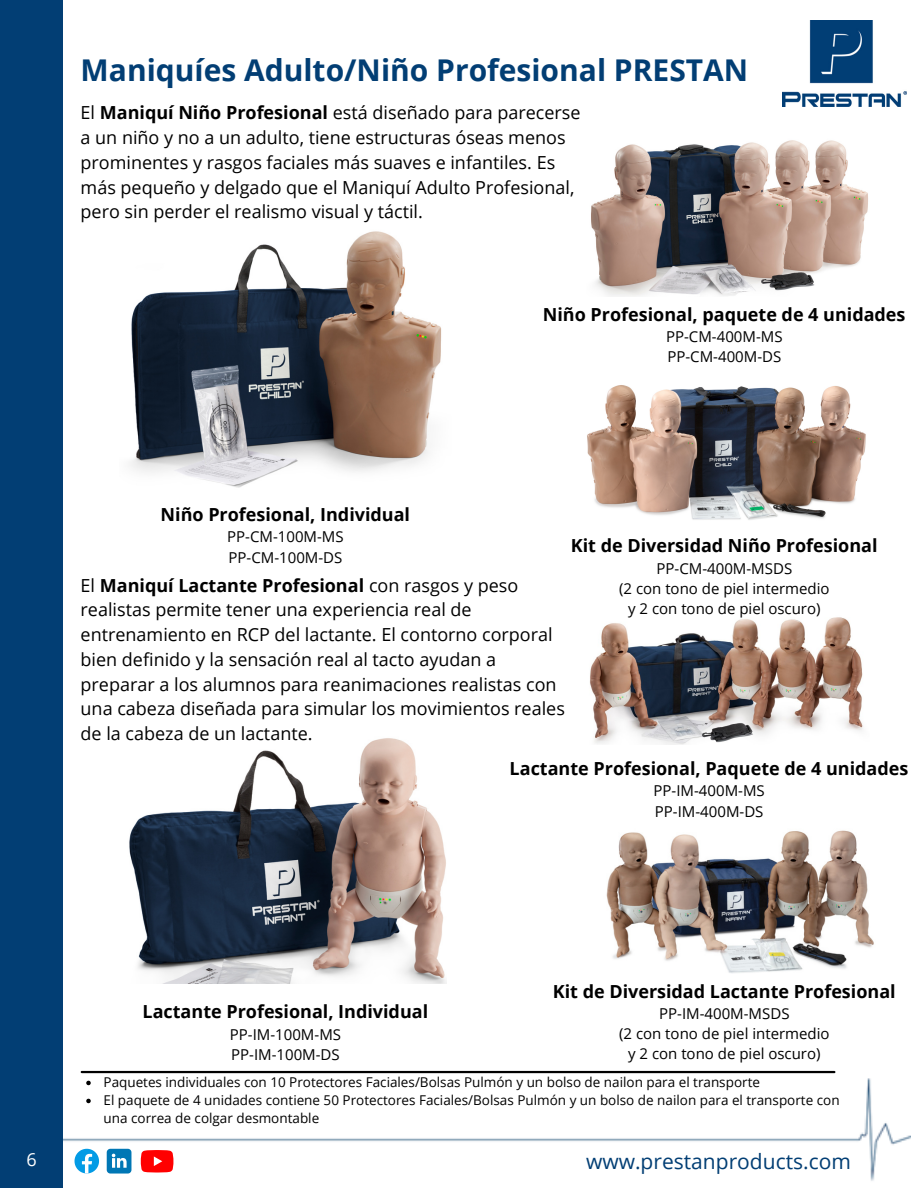
<style>
.page{position:relative;width:918px;height:1188px;background:#fff}
.page>*{position:absolute;margin:0;border:0;box-sizing:border-box;transform-origin:0 0}
.t1{font:700 30px "Open Sans";color:#023e74}
.t2{font:21px "Open Sans";color:#023e74}
.t3{font:18px/24.8px "Open Sans";color:#000}
.t4{font:700 18px "Open Sans";color:#000}
.t5{font:18px "Open Sans";color:#fff}
.t6{font:15px "Open Sans";color:#000}
.t7{font:13.5px/18px "Open Sans";color:#000}
.s1{font-weight:700}
</style>
<div class="page">
<div style="left:0;top:0;width:63px;height:1188px;background:#023e74"></div>
<img style="left:63px;top:1073px;width:847px;height:108px">
<img style="left:783px;top:21px;width:123px;height:85px">
<svg style="left:107px;top:1149px;width:24px;height:25px"></svg>
<svg style="left:75px;top:1149px;width:24px;height:24px"></svg>
<svg style="left:141px;top:1150px;width:32px;height:23px"></svg>
<img style="left:606px;top:830px;width:268px;height:143px">
<img style="left:587px;top:385px;width:279px;height:135px">
<img style="left:130px;top:231px;width:311px;height:257px">
<img style="left:591px;top:140px;width:277px;height:157px">
<img style="left:590px;top:617px;width:273px;height:128px">
<img style="left:129px;top:738px;width:318px;height:246px">
<hr style="left:82px;top:1071px;width:752px;height:2px;background:#000">
<svg style="left:86px;top:1081px;width:5px;height:4px"></svg>
<svg style="left:86px;top:1099px;width:5px;height:4px"></svg>
<p class="t1" style="left:81px;top:49px;width:669px">Maniquíes Adulto/Niño Profesional PRESTAN</p>
<p class="t3" style="left:81px;top:100px;width:501px">El <span class="s1">Maniquí Niño Profesional</span> está diseñado para parecerse a un niño y no a un adulto, tiene estructuras óseas menos prominentes y rasgos faciales más suaves e infantiles. Es más pequeño y delgado que el Maniquí Adulto Profesional, pero sin perder el realismo visual y táctil.</p>
<p class="t4" style="left:543px;top:302px;width:364px">Niño Profesional, paquete de 4 unidades</p>
<p class="t6" style="left:666px;top:326px;width:118px">PP-CM-400M-MS</p>
<p class="t6" style="left:667px;top:346px;width:115px">PP-CM-400M-DS</p>
<p class="t4" style="left:161px;top:502px;width:251px">Niño Profesional, Individual</p>
<p class="t6" style="left:227px;top:526px;width:118px">PP-CM-100M-MS</p>
<p class="t6" style="left:229px;top:546px;width:115px">PP-CM-100M-DS</p>
<p class="t3" style="left:81px;top:572px;width:486px">El <span class="s1">Maniquí Lactante Profesional</span> con rasgos y peso realistas permite tener una experiencia real de entrenamiento en RCP del lactante. El contorno corporal bien definido y la sensación real al tacto ayudan a preparar a los alumnos para reanimaciones realistas con una cabeza diseñada para simular los movimientos reales de la cabeza de un lactante.</p>
<p class="t4" style="left:571px;top:533px;width:308px">Kit de Diversidad Niño Profesional</p>
<p class="t6" style="left:657px;top:558px;width:137px">PP-CM-400M-MSDS</p>
<p class="t6" style="left:619px;top:578px;width:212px">(2 con tono de piel intermedio</p>
<p class="t6" style="left:628px;top:598px;width:194px">y 2 con tono de piel oscuro)</p>
<p class="t4" style="left:510px;top:756px;width:400px">Lactante Profesional, Paquete de 4 unidades</p>
<p class="t6" style="left:654px;top:780px;width:113px">PP-IM-400M-MS</p>
<p class="t6" style="left:655px;top:801px;width:110px">PP-IM-400M-DS</p>
<p class="t5" style="left:27px;top:1147px;width:12px">6</p>
<p class="t4" style="left:143px;top:999px;width:287px">Lactante Profesional, Individual</p>
<p class="t6" style="left:230px;top:1024px;width:113px">PP-IM-100M-MS</p>
<p class="t6" style="left:231px;top:1044px;width:110px">PP-IM-100M-DS</p>
<p class="t4" style="left:553px;top:978px;width:344px">Kit de Diversidad Lactante Profesional</p>
<p class="t6" style="left:659px;top:1003px;width:132px">PP-IM-400M-MSDS</p>
<p class="t6" style="left:619px;top:1023px;width:212px">(2 con tono de piel intermedio</p>
<p class="t6" style="left:628px;top:1043px;width:194px">y 2 con tono de piel oscuro)</p>
<p class="t7" style="left:104px;top:1073px;width:658px">Paquetes individuales con 10 Protectores Faciales/Bolsas Pulmón y un bolso de nailon para el transporte</p>
<p class="t7" style="left:104px;top:1091px;width:738px">El paquete de 4 unidades contiene 50 Protectores Faciales/Bolsas Pulmón y un bolso de nailon para el transporte con una correa de colgar desmontable</p>
<p class="t2" style="left:586px;top:1146px;width:266px">www.prestanproducts.com</p>
</div>
